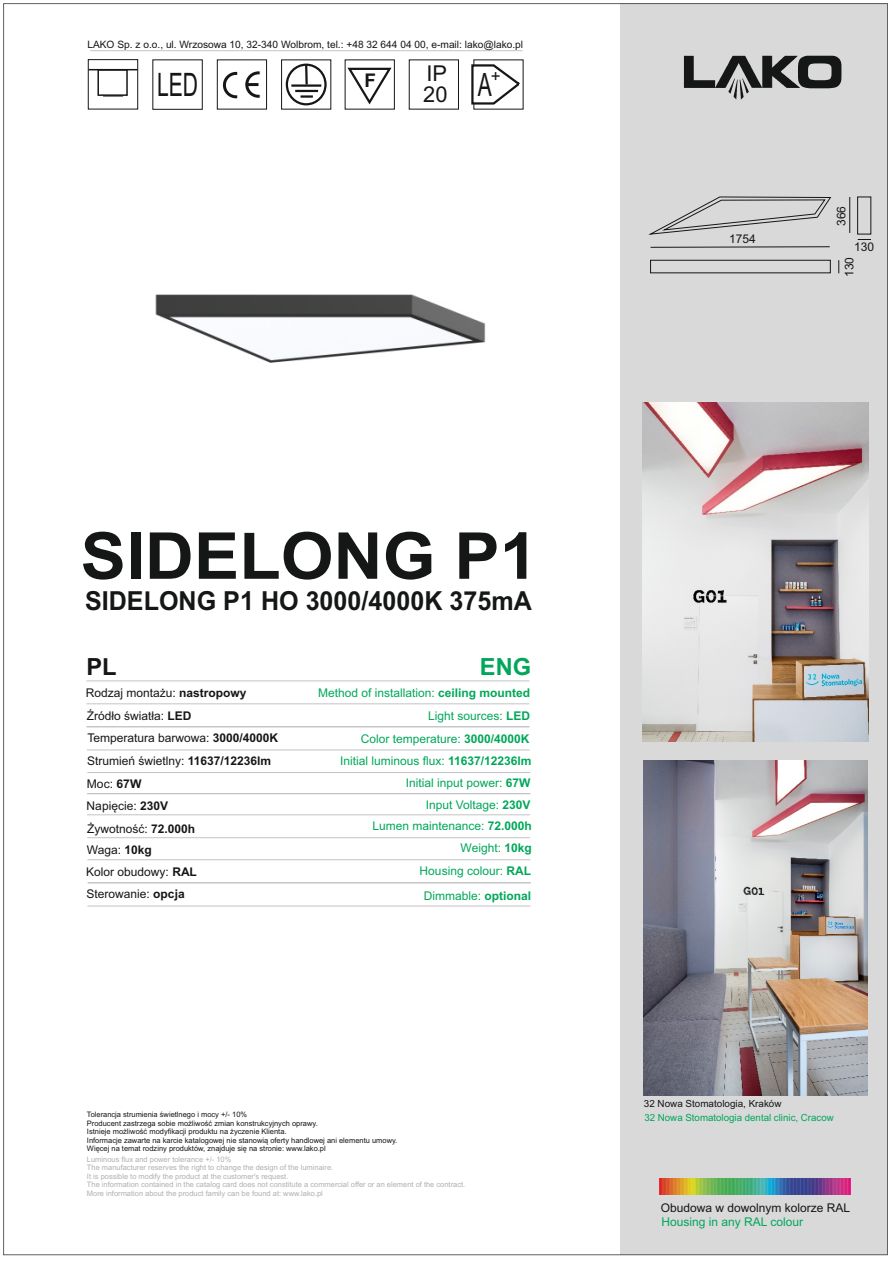
<style>
.page{position:relative;width:893px;height:1263px;background:#fff}
.page>*{position:absolute;margin:0;border:0;box-sizing:border-box;transform-origin:0 0}
.t1{font:700 64.65px "Arial";color:#151616;scale:1.05 1}
.t2{font:32.25px "Arial";color:#151616;scale:.65 1}
.t3{font:700 26.25px "Arial";color:#151616;scale:.96 1}
.t4{font:700 23.7px "Arial";color:#00a759}
.t5{font:700 23.7px "Arial";color:#151616}
.t6{font:21.9px/21.8px "Arial";color:#151616}
.t7{font:700 18.9px "Arial";color:#151616}
.t8{font:12px/22.2px "Arial";color:#00a759;text-align:right}
.t9{font:12px/22.6px "Arial";color:#151616}
.t10{font:10.2px "Arial";color:#151616}
.t11{font:9.9px "Arial";color:#00a759}
.t12{font:9.9px "Arial";color:#151616}
.t13{font:7.5px/8.4px "Arial";color:#afb0b0}
.t14{font:7.5px/8.4px "Arial";color:#151616}
.s1{font-weight:700}
</style>
<div class="page">
<hr style="left:86px;top:681px;width:443px;height:1px;background:#c4c4c5">
<hr style="left:86px;top:703px;width:443px;height:1px;background:#c4c4c5">
<hr style="left:87px;top:793px;width:443px;height:1px;background:#c4c4c5">
<hr style="left:90px;top:50px;width:433px;height:1px;background:#c4c4c5">
<div style="left:152px;top:59px;width:51px;height:51px;border:1px solid #151616"></div>
<div style="left:88px;top:59px;width:50px;height:50px;border:1px solid #151616"></div>
<div style="left:345px;top:59px;width:50px;height:51px;border:1px solid #151616"></div>
<svg style="left:345px;top:66px;width:49px;height:39px"></svg>
<div style="left:223px;top:72px;width:26px;height:26px;border:3px solid #151616;border-radius:50%"></div>
<svg style="left:237px;top:65px;width:31px;height:38px"></svg>
<div style="left:217px;top:59px;width:50px;height:51px;border:1px solid #151616"></div>
<div style="left:286px;top:64px;width:41px;height:41px;border:2px solid #151616;border-radius:50%"></div>
<svg style="left:304px;top:63px;width:5px;height:21px"></svg>
<hr style="left:291px;top:84px;width:30px;height:3px;background:#151616">
<hr style="left:295px;top:90px;width:23px;height:2px;background:#151616">
<svg style="left:300px;top:95px;width:13px;height:3px"></svg>
<svg style="left:471px;top:63px;width:53px;height:47px"></svg>
<div style="left:620px;top:4px;width:267px;height:1250px;background:#d9d9da"></div>
<svg style="left:684px;top:56px;width:157px;height:43px"></svg>
<hr style="left:86px;top:726px;width:443px;height:1px;background:#c4c4c5">
<hr style="left:87px;top:772px;width:443px;height:1px;background:#c4c4c5">
<hr style="left:87px;top:814px;width:443px;height:1px;background:#c4c4c5">
<hr style="left:87px;top:837px;width:443px;height:1px;background:#c4c4c5">
<hr style="left:87px;top:750px;width:443px;height:1px;background:#c4c4c5">
<img style="left:660px;top:1179px;width:191px;height:15px">
<hr style="left:87px;top:859px;width:443px;height:1px;background:#c4c4c5">
<hr style="left:88px;top:882px;width:443px;height:1px;background:#c4c4c5">
<hr style="left:87px;top:906px;width:443px;height:1px;background:#c4c4c5">
<div style="left:97px;top:69px;width:31px;height:27px;border:2px solid #151616"></div>
<hr style="left:89px;top:69px;width:49px;height:1px;background:#151616">
<svg style="left:103px;top:96px;width:20px;height:1px"></svg>
<svg style="left:648px;top:196px;width:184px;height:39px"></svg>
<div style="left:650px;top:260px;width:181px;height:13px;border:1px solid #151616"></div>
<div style="left:857px;top:197px;width:14px;height:37px;border:1px solid #151616"></div>
<svg style="left:650px;top:246px;width:180px;height:2px"></svg>
<svg style="left:838px;top:260px;width:1px;height:13px"></svg>
<svg style="left:858px;top:239px;width:13px;height:1px"></svg>
<hr style="left:849px;top:197px;width:1px;height:36px;background:#151616">
<img style="left:642px;top:402px;width:227px;height:339px">
<img style="left:644px;top:760px;width:223px;height:335px">
<img style="left:155px;top:294px;width:331px;height:69px">
<h3 class="t10" style="left:87px;top:40px;width:437px">LAKO Sp. z o.o., ul. Wrzosowa 10, 32-340 Wolbrom, tel.: +48 32 644 04 00, e-mail: lako@lako.pl</h3>
<h2 class="t2" style="left:157px;top:72px;width:65px">LED</h2>
<h3 class="t7" style="left:364px;top:74px;width:13px">F</h3>
<h3 class="t6" style="left:423px;top:64px;width:79px">IP<br>20 <sup>A</sup><sup>+</sup></h3>
<h1 class="t1" style="left:81px;top:532px;width:436px">SIDELONG P1</h1>
<h3 class="t3" style="left:85px;top:591px;width:467px">SIDELONG P1 HO 3000/4000K 375mA</h3>
<h3 class="t5" style="left:86px;top:658px;width:32px">PL</h3>
<h3 class="t4" style="left:480px;top:658px;width:53px">ENG</h3>
<h3 class="t9" style="left:86px;top:682px;width:194px">Rodzaj montażu: <span class="s1">nastropowy<br></span>Źródło światła: <span class="s1">LED<br></span>Temperatura barwowa: <span class="s1">3000/4000K<br></span>Strumień świetlny: <span class="s1">11637/12236lm<br></span>Moc: <span class="s1">67W<br></span>Napięcie: <span class="s1">230V<br></span>Żywotność: <span class="s1">72.000h</span></h3>
<h3 class="t8" style="left:318px;top:682px;width:215px">Method of installation: <span class="s1">ceiling mounted<br></span>Light sources: <span class="s1">LED<br></span>Color temperature: <span class="s1">3000/4000K<br></span>Initial luminous flux: <span class="s1">11637/12236lm<br></span>Initial input power: <span class="s1">67W<br></span>Input Voltage: <span class="s1">230V<br></span>Lumen maintenance: <span class="s1">72.000h</span></h3>
<h3 class="t9" style="left:86px;top:840px;width:112px;line-height:22px">Waga: <span class="s1">10kg<br></span>Kolor obudowy: <span class="s1">RAL</span></h3>
<h3 class="t8" style="left:420px;top:838px;width:114px;line-height:22.8px">Weight: <span class="s1">10kg<br></span>Housing colour: <span class="s1">RAL</span></h3>
<h3 class="t9" style="left:87px;top:883px;width:100px">Sterowanie: <span class="s1">opcja</span></h3>
<h3 class="t8" style="left:424px;top:885px;width:109px">Dimmable: <span class="s1">optional</span></h3>
<p class="t14" style="left:87px;top:1111px;width:312px">Tolerancja strumienia świetlnego i mocy +/- 10%<br>Producent zastrzega sobie możliwość zmian konstrukcyjnych oprawy.<br>Istnieje możliwość modyfikacji produktu na życzenie Klienta.<br>Informacje zawarte na karcie katalogowej nie stanowią oferty handlowej ani elementu umowy.<br>Więcej na temat rodziny produktów, znajduje się na stronie: www.lako.pl</p>
<p class="t13" style="left:87px;top:1156px;width:380px">Luminous flux and power tolerance +/- 10%<br>The manufacturer reserves the right to change the design of the luminaire.<br>It is possible to modify the product at the customer's request.<br>The information contained in the catalog card does not constitute a commercial offer or an element of the contract.<br>More information about the product family can be found at: www.lako.pl</p>
<h3 class="t9" style="left:729px;top:229px;width:28px">1754</h3>
<h3 class="t9" style="left:831px;top:226px;width:22px;rotate:-90deg">366</h3>
<h3 class="t9" style="left:854px;top:237px;width:22px">130</h3>
<h3 class="t9" style="left:839px;top:277px;width:22px;rotate:-90deg">130</h3>
<h3 class="t12" style="left:644px;top:1100px;width:139px">32 Nowa Stomatologia, Kraków</h3>
<h3 class="t11" style="left:644px;top:1114px;width:191px">32 Nowa Stomatologia dental clinic, Cracow</h3>
<h3 class="t9" style="left:661px;top:1198px;width:191px">Obudowa w dowolnym kolorze RAL</h3>
<h3 class="t8" style="left:661px;top:1212px;width:143px">Housing in any RAL colour</h3>
</div>
